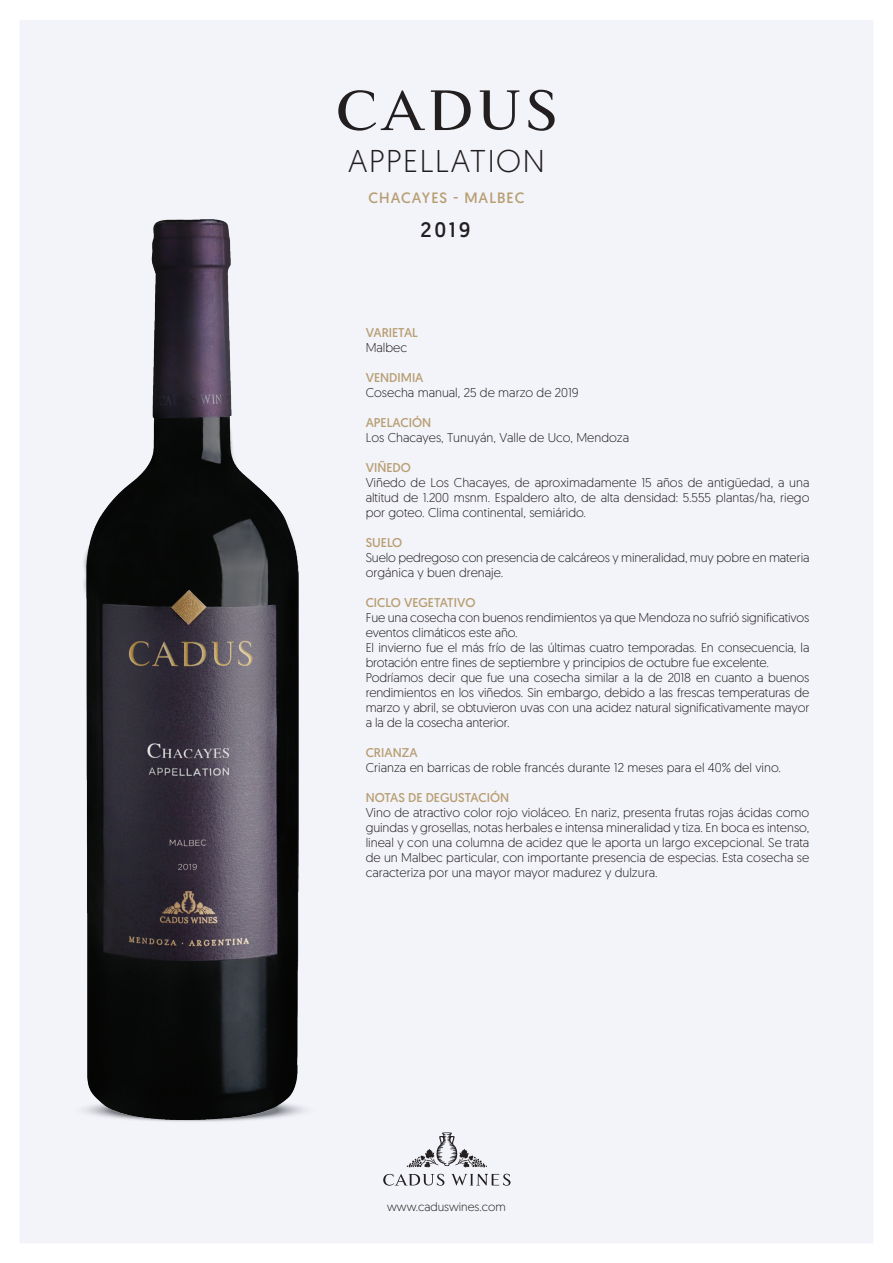
<style>
.page{position:relative;width:893px;height:1263px;background:#fff}
.page>*{position:absolute;margin:0;border:0;box-sizing:border-box;transform-origin:0 0}
.t1{font:300 31.5px "Geomanist";letter-spacing:.05em;color:#231f20}
.t2{font:21px "Geomanist";color:#231f20}
.t3{font:15px "Geomanist";letter-spacing:.07em;color:#b89e73}
.t4{font:300 12.75px/15px "Geomanist";letter-spacing:-.01em;color:#231f20;text-align:justify}
.t5{font:12.75px "Geomanist";color:#b89e73}
.t6{font:300 12px "Geomanist";color:#231f20}
</style>
<div class="page">
<div style="left:20px;top:20px;width:853px;height:1223px;background:#f3f4f9"></div>
<svg style="left:383px;top:1174px;width:61px;height:12px"></svg>
<svg style="left:451px;top:1174px;width:59px;height:12px"></svg>
<svg style="left:407px;top:1132px;width:80px;height:36px"></svg>
<svg style="left:431px;top:90px;width:40px;height:40px"></svg>
<svg style="left:528px;top:90px;width:27px;height:41px"></svg>
<svg style="left:338px;top:90px;width:87px;height:41px"></svg>
<svg style="left:480px;top:90px;width:39px;height:40px"></svg>
<div style="left:23px;top:1079px;width:336px;height:53px;background:#f3f4f9"></div>
<img style="left:83px;top:219px;width:216px;height:900px">
<h1 class="t1" style="left:348px;top:141px;width:198px">APPELLATION</h1>
<p class="t3" style="left:368px;top:188px;width:158px">CHACAYES - MALBEC</p>
<h2 class="t2" style="left:420px;top:216px;width:52px">2019</h2>
<p class="t5" style="left:366px;top:325px;width:54px">VARIETAL</p>
<p class="t4" style="left:366px;top:340px;width:43px">Malbec</p>
<p class="t5" style="left:366px;top:370px;width:59px">VENDIMIA</p>
<p class="t4" style="left:366px;top:385px;width:215px">Cosecha manual, 25 de marzo de 2019</p>
<p class="t5" style="left:366px;top:415px;width:67px">APELACIÓN</p>
<p class="t4" style="left:366px;top:430px;width:265px">Los Chacayes, Tunuyán, Valle de Uco, Mendoza</p>
<p class="t5" style="left:366px;top:460px;width:47px">VIÑEDO</p>
<p class="t4" style="left:366px;top:475px;width:445px">Viñedo de Los Chacayes, de aproximadamente 15 años de antigüedad, a una altitud de 1.200 msnm. Espaldero alto, de alta densidad: 5.555 plantas/ha, riego por goteo. Clima continental, semiárido.</p>
<p class="t5" style="left:366px;top:535px;width:38px">SUELO</p>
<p class="t4" style="left:366px;top:550px;width:445px">Suelo pedregoso con presencia de calcáreos y mineralidad, muy pobre en materia orgánica y buen drenaje.</p>
<p class="t5" style="left:366px;top:595px;width:111px">CICLO VEGETATIVO</p>
<p class="t4" style="left:366px;top:610px;width:445px;text-align:left">Fue una cosecha con buenos rendimientos ya que Mendoza no sufrió significativos eventos climáticos este año.<br>El invierno fue el más frío de las últimas cuatro temporadas. En consecuencia, la brotación entre fines de septiembre y principios de octubre fue excelente.<br>Podríamos decir que fue una cosecha similar a la de 2018 en cuanto a buenos rendimientos en los viñedos. Sin embargo, debido a las frescas temperaturas de marzo y abril, se obtuvieron uvas con una acidez natural significativamente mayor a la de la cosecha anterior.</p>
<p class="t5" style="left:366px;top:745px;width:53px">CRIANZA</p>
<p class="t4" style="left:366px;top:760px;width:417px">Crianza en barricas de roble francés durante 12 meses para el 40% del vino.</p>
<p class="t5" style="left:366px;top:790px;width:145px">NOTAS DE DEGUSTACIÓN</p>
<p class="t4" style="left:366px;top:805px;width:445px">Vino de atractivo color rojo violáceo. En nariz, presenta frutas rojas ácidas como guindas y grosellas, notas herbales e intensa mineralidad y tiza. En boca es intenso, lineal y con una columna de acidez que le aporta un largo excepcional. Se trata de un Malbec particular, con importante presencia de especias. Esta cosecha se caracteriza por una mayor mayor madurez y dulzura.</p>
<p class="t6" style="left:387px;top:1199px;width:120px">www.caduswines.com</p>
</div>
